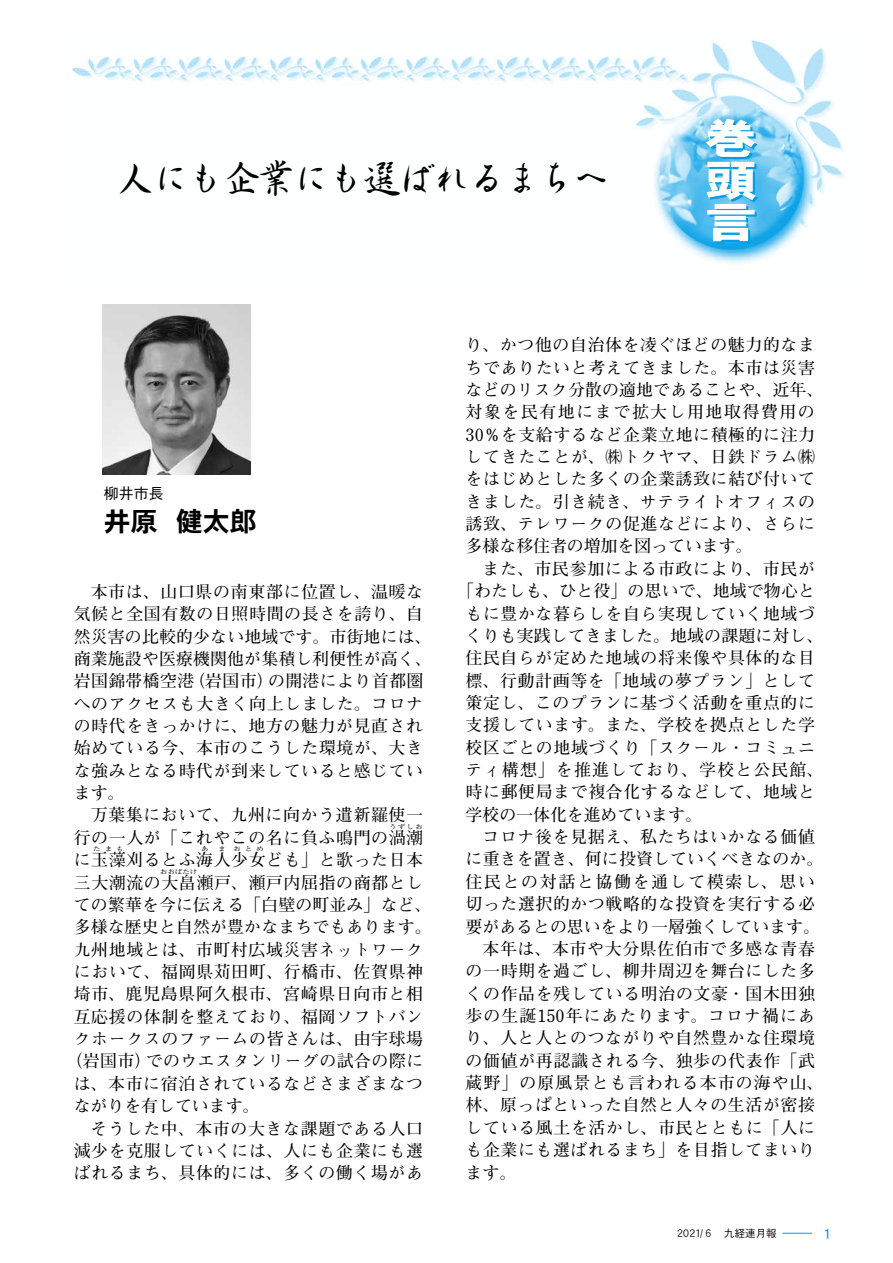
<style>
.page{position:relative;width:893px;height:1263px;background:#fff}
.page>*{position:absolute;margin:0;border:0;box-sizing:border-box;transform-origin:0 0}
.t1{font:39px "DF Gyo Sho Std W5";letter-spacing:-.1em;color:#000}
.t2{font:27px "DFHS Gothic Std W7";color:#000}
.t3{font:700 16.8px/22.4px "Futo Min A101 Pro";letter-spacing:.04em;color:#000}
.t4{font:700 16.8px "Futo Min A101 Pro";letter-spacing:.01em;color:#000}
.t5{font:700 16.8px "Futo Min A101 Pro";color:#000}
.t6{font:700 16.8px "Futo Min A101 Pro";letter-spacing:.065em;color:#000}
.t7{font:700 16.8px "Futo Min A101 Pro";letter-spacing:.07em;color:#000}
.t8{font:700 16.8px "Futo Min A101 Pro";letter-spacing:.1em;color:#000}
.t9{font:500 15px "Gothic BBB Pro";color:#000}
.t10{font:15px "DFHS Gothic Std W5";color:#009de6}
.t11{font:10.5px "DFHS Gothic Std W3";color:#000}
.t12{font:700 6px "Futo Min A101 Pro";letter-spacing:.145em;color:#000;scale:1.25 1}
</style>
<div class="page">
<hr style="left:782px;top:1233px;width:30px;height:1px;background:#009de6">
<img style="left:72px;top:40px;width:773px;height:224px">
<svg style="left:706px;top:119px;width:52px;height:124px"></svg>
<img style="left:102px;top:304px;width:149px;height:170px">
<h1 class="t1" style="left:116px;top:157px;width:497px">人にも企業にも選ばれるまちへ</h1>
<p class="t9" style="left:104px;top:481px;width:61px">柳井市長</p>
<h2 class="t2" style="left:104px;top:507px;width:154px">井原 健太郎</h2>
<p class="t3" style="left:74px;top:578px;width:359px;text-indent:17px">本市は、山口県の南東部に位置し、温暖な気候と全国有数の日照時間の長さを誇り、自然災害の比較的少ない地域です。市街地には、商業施設や医療機関他が集積し利便性が高く、岩国錦帯橋空港（岩国市）の開港により首都圏へのアクセスも大きく向上しました。コロナの時代をきっかけに、地方の魅力が見直され始めている今、本市のこうした環境が、大きな強みとなる時代が到来していると感じています。</p>
<p class="t3" style="left:74px;top:802px;width:351px;text-align:right">万葉集において、九州に向かう遣新羅使一行の一人が「これやこの名に負ふ鳴門の渦潮</p>
<p class="t12" style="left:389px;top:822px;width:28px">うずしお</p>
<p class="t3" style="left:74px;top:847px;width:351px">に玉藻刈るとふ海人少女ども」と歌った日本</p>
<p class="t12" style="left:93px;top:844px;width:26px">たまも</p>
<p class="t12" style="left:201px;top:844px;width:7px">あ</p>
<p class="t12" style="left:218px;top:844px;width:7px">ま</p>
<p class="t12" style="left:233px;top:844px;width:26px">おとめ</p>
<p class="t3" style="left:74px;top:869px;width:351px">三大潮流の大畠瀬戸、瀬戸内屈指の商都とし</p>
<p class="t12" style="left:160px;top:867px;width:32px">おおばたけ</p>
<p class="t4" style="left:74px;top:891px;width:359px">ての繁華を今に伝える「白壁の町並み」など、</p>
<p class="t4" style="left:74px;top:914px;width:359px">多様な歴史と自然が豊かなまちでもあります。</p>
<p class="t3" style="left:74px;top:936px;width:351px">九州地域とは、市町村広域災害ネットワーク</p>
<p class="t3" style="left:74px;top:958px;width:351px">において、福岡県苅田町、行橋市、佐賀県神</p>
<p class="t3" style="left:74px;top:981px;width:351px">埼市、鹿児島県阿久根市、宮崎県日向市と相</p>
<p class="t3" style="left:74px;top:1003px;width:351px">互応援の体制を整えており、福岡ソフトバン</p>
<p class="t3" style="left:74px;top:1025px;width:351px">クホークスのファームの皆さんは、由宇球場</p>
<p class="t3" style="left:65px;top:1048px;width:359px">（岩国市）でのウエスタンリーグの試合の際に</p>
<p class="t3" style="left:74px;top:1070px;width:351px">は、本市に宿泊されているなどさまざまなつ</p>
<p class="t5" style="left:74px;top:1093px;width:187px">ながりを有しています。</p>
<p class="t3" style="left:91px;top:1115px;width:334px">そうした中、本市の大きな課題である人口</p>
<p class="t3" style="left:74px;top:1137px;width:351px">減少を克服していくには、人にも企業にも選</p>
<p class="t3" style="left:74px;top:1160px;width:351px">ばれるまち、具体的には、多くの働く場があ</p>
<p class="t3" style="left:466px;top:332px;width:359px">り、かつ他の自治体を凌ぐほどの魅力的なまちでありたいと考えてきました。本市は災害などのリスク分散の適地であることや、近年、対象を民有地にまで拡大し用地取得費用の<br>30％を支給するなど企業立地に積極的に注力してきたことが、㈱トクヤマ、日鉄ドラム㈱をはじめとした多くの企業誘致に結び付いてきました。引き続き、サテライトオフィスの誘致、テレワークの促進などにより、さらに多様な移住者の増加を図っています。</p>
<p class="t3" style="left:482px;top:555px;width:334px">また、市民参加による市政により、市民が</p>
<p class="t4" style="left:457px;top:578px;width:359px">「わたしも、ひと役」の思いで、地域で物心と</p>
<p class="t3" style="left:466px;top:600px;width:351px">もに豊かな暮らしを自ら実現していく地域づ</p>
<p class="t4" style="left:466px;top:622px;width:359px">くりも実践してきました。地域の課題に対し、</p>
<p class="t3" style="left:466px;top:645px;width:351px">住民自らが定めた地域の将来像や具体的な目</p>
<p class="t3" style="left:466px;top:667px;width:351px">標、行動計画等を「地域の夢プラン」として</p>
<p class="t3" style="left:466px;top:689px;width:351px">策定し、このプランに基づく活動を重点的に</p>
<p class="t3" style="left:466px;top:712px;width:351px">支援しています。また、学校を拠点とした学</p>
<p class="t3" style="left:466px;top:734px;width:351px">校区ごとの地域づくり「スクール・コミュニ</p>
<p class="t7" style="left:466px;top:757px;width:359px">ティ構想」を推進しており、学校と公民館、</p>
<p class="t3" style="left:466px;top:779px;width:351px">時に郵便局まで複合化するなどして、地域と</p>
<p class="t5" style="left:466px;top:801px;width:238px">学校の一体化を進めています。</p>
<p class="t3" style="left:482px;top:823px;width:334px">コロナ後を見据え、私たちはいかなる価値</p>
<p class="t4" style="left:466px;top:846px;width:359px">に重きを置き、何に投資していくべきなのか。</p>
<p class="t8" style="left:466px;top:868px;width:351px">住民との対話と協働を通して模索し、思い</p>
<p class="t3" style="left:466px;top:891px;width:351px">切った選択的かつ戦略的な投資を実行する必</p>
<p class="t5" style="left:466px;top:913px;width:356px">要があるとの思いをより一層強くしています。</p>
<p class="t3" style="left:482px;top:935px;width:334px">本年は、本市や大分県佐伯市で多感な青春</p>
<p class="t3" style="left:466px;top:958px;width:351px">の一時期を過ごし、柳井周辺を舞台にした多</p>
<p class="t3" style="left:466px;top:980px;width:351px">くの作品を残している明治の文豪・国木田独</p>
<p class="t6" style="left:466px;top:1002px;width:351px">歩の生誕150年にあたります。コロナ禍にあ</p>
<p class="t3" style="left:466px;top:1025px;width:351px">り、人と人とのつながりや自然豊かな住環境</p>
<p class="t3" style="left:466px;top:1047px;width:351px">の価値が再認識される今、独歩の代表作「武</p>
<p class="t6" style="left:466px;top:1070px;width:359px">蔵野」の原風景とも言われる本市の海や山、</p>
<p class="t3" style="left:466px;top:1092px;width:351px">林、原っぱといった自然と人々の生活が密接</p>
<p class="t3" style="left:466px;top:1114px;width:351px">している風土を活かし、市民とともに「人に</p>
<p class="t3" style="left:466px;top:1137px;width:351px">も企業にも選ばれるまち」を目指してまいり</p>
<p class="t3" style="left:466px;top:1159px;width:52px">ます。</p>
<p class="t11" style="left:675px;top:1228px;width:103px">２０２１/６　九経連月報</p>
<p class="t10" style="left:823px;top:1225px;width:9px">1</p>
</div>
